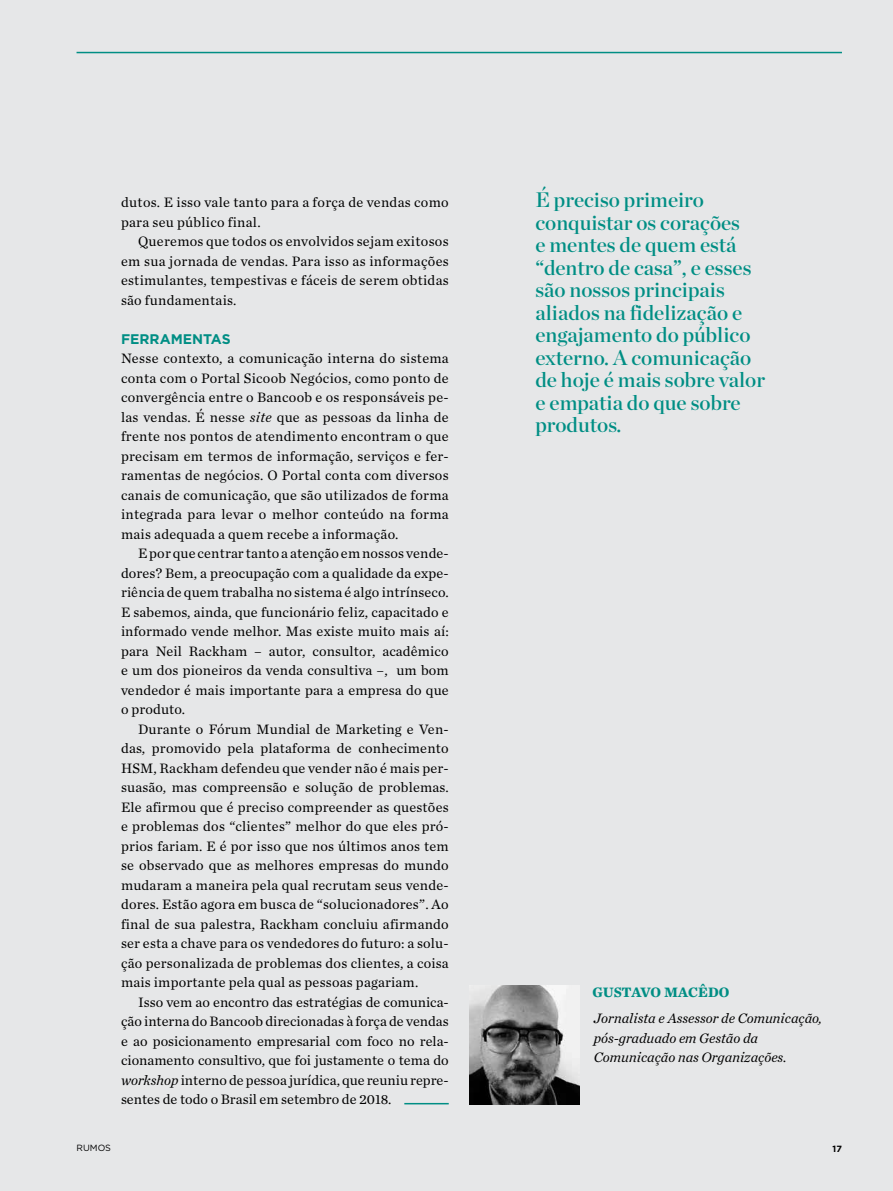
<style>
.page{position:relative;width:893px;height:1191px;background:#e6e7e8}
.page>*{position:absolute;margin:0;border:0;box-sizing:border-box;transform-origin:0 0}
.t1{font:21px/22.5px "Chronicle Display Semi";color:#008e84}
.t2{font:14.25px/19.5px "Chronicle Text G1";letter-spacing:.015em;color:#000;text-align:justify}
.t3{font:italic 14.25px/19.5px "Chronicle Text G1";color:#000}
.t4{font:700 14.25px "Chronicle Text G1";color:#008e84}
.t5{font:700 13.95px "Gotham";color:#008e84}
.t6{font:9px "Gotham";color:#000}
.t7{font:700 9px "Gotham";color:#000}
.s1{font-style:italic}
</style>
<div class="page">
<hr style="left:77px;top:52px;width:765px;height:1px;background:#008e84">
<hr style="left:404px;top:1103px;width:45px;height:1px;background:#008e84">
<img style="left:470px;top:985px;width:110px;height:119px">
<p class="t2" style="left:121px;top:192px;width:329px">dutos. E isso vale tanto para a força de vendas como para seu público final.</p>
<p class="t2" style="left:121px;top:231px;width:329px;text-indent:17px">Queremos que todos os envolvidos sejam exitosos em sua jornada de vendas. Para isso as informações estimulantes, tempestivas e fáceis de serem obtidas são fundamentais.</p>
<p class="t5" style="left:121px;top:329px;width:111px">FERRAMENTAS</p>
<p class="t2" style="left:121px;top:348px;width:329px">Nesse contexto, a comunicação interna do sistema conta com o Portal Sicoob Negócios, como ponto de convergência entre o Bancoob e os responsáveis pe&shy;las vendas. É nesse <span class="s1">site</span> que as pessoas da linha de frente nos pontos de atendimento encontram o que precisam em termos de informação, serviços e fer&shy;ramentas de negócios. O Portal conta com diversos canais de comunicação, que são utilizados de forma integrada para levar o melhor conteúdo na forma mais adequada a quem recebe a informação.</p>
<p class="t2" style="left:121px;top:543px;width:329px;text-indent:17px">E por que centrar tanto a atenção em nossos vende&shy;dores? Bem, a preocupação com a qualidade da expe&shy;riência de quem trabalha no sistema é algo intrínseco.<br>E sabemos, ainda, que funcionário feliz, capacitado e informado vende melhor. Mas existe muito mais aí: para Neil Rackham – autor, consultor, acadêmico e um dos pioneiros da venda consultiva –, um bom vendedor é mais importante para a empresa do que o produto.</p>
<p class="t2" style="left:121px;top:718px;width:329px;text-indent:17px">Durante o Fórum Mundial de Marketing e Ven&shy;das, promovido pela plataforma de conhecimento HSM, Rackham defendeu que vender não é mais per&shy;suasão, mas compreensão e solução de problemas.<br>Ele afirmou que é preciso compreender as questões e problemas dos “clientes” melhor do que eles pró&shy;prios fariam. E é por isso que nos últimos anos tem se observado que as melhores empresas do mundo mudaram a maneira pela qual recrutam seus vende&shy;dores. Estão agora em busca de “solucionadores”. Ao final de sua palestra, Rackham concluiu afirmando ser esta a chave para os vendedores do futuro: a solu&shy;ção personalizada de problemas dos clientes, a coisa mais importante pela qual as pessoas pagariam.</p>
<p class="t2" style="left:121px;top:991px;width:329px;text-indent:17px">Isso vem ao encontro das estratégias de comunica&shy;ção interna do Bancoob direcionadas à força de vendas e ao posicionamento empresarial com foco no rela&shy;cionamento consultivo, que foi justamente o tema do <span class="s1">workshop</span> interno de pessoa jurídica, que reuniu repre&shy;sentes de todo o Brasil em setembro de 2018.</p>
<p class="t1" style="left:535px;top:187px;width:231px">É preciso primeiro conquistar os corações<br>e mentes de quem está “dentro de casa”, e esses são nossos principais aliados na fidelização e engajamento do público externo. A comunicação de hoje é mais sobre valor e empatia do que sobre produtos.</p>
<p class="t4" style="left:592px;top:980px;width:138px">GUSTAVO MACÊDO</p>
<p class="t3" style="left:594px;top:1007px;width:230px">Jornalista e Assessor de Comunicação, pós-graduado em Gestão da<br>Comunicação nas Organizações.</p>
<p class="t6" style="left:77px;top:1141px;width:36px">RUMOS</p>
<p class="t7" style="left:833px;top:1142px;width:11px">17</p>
</div>
